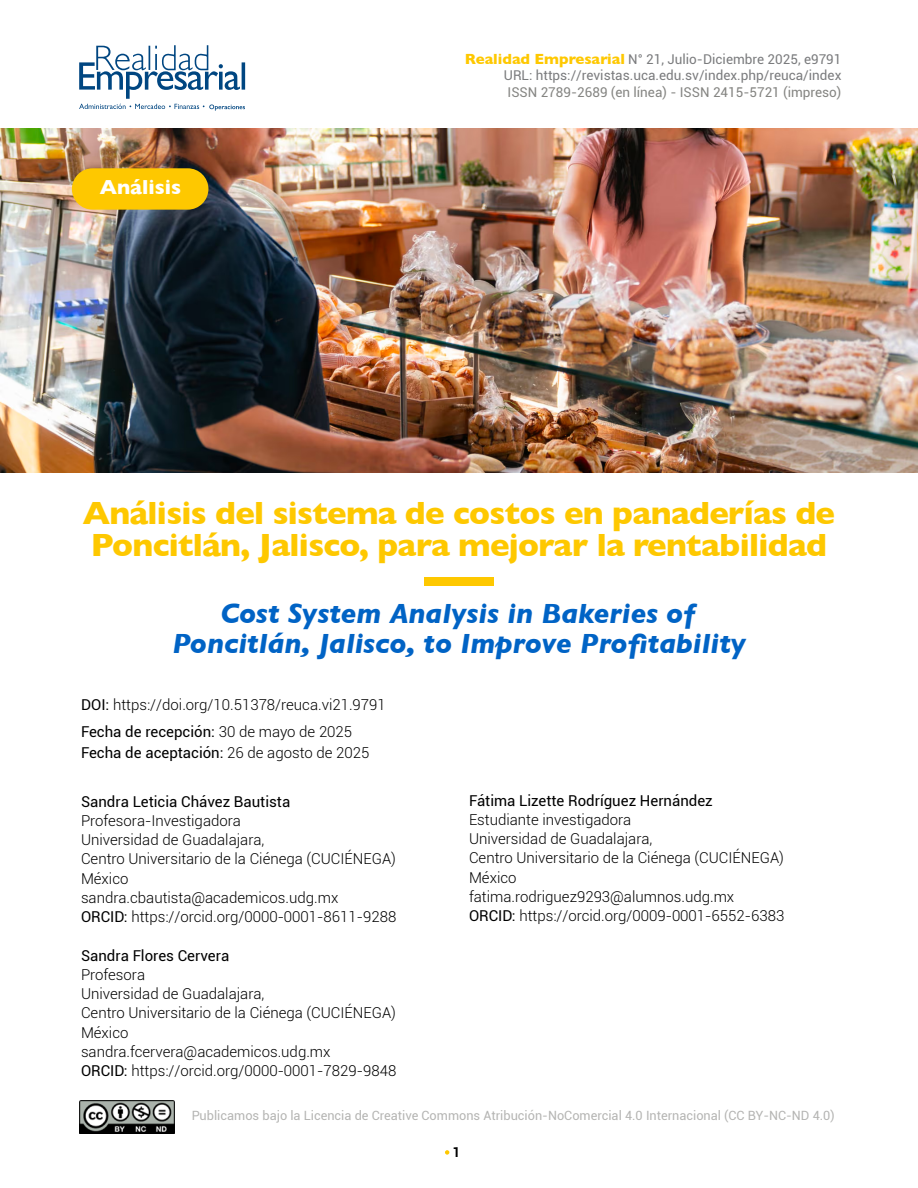
<style>
.page{position:relative;width:918px;height:1188px;background:#fff}
.page>*{position:absolute;margin:0;border:0;box-sizing:border-box;transform-origin:0 0}
.t1{font:700 32.7px/32px "Gill Sans";letter-spacing:-.02em;color:#fec800}
.t2{font:italic 700 28.35px/30.8px "Gill Sans";color:#0063c5;text-align:center}
.t3{font:700 20.7px "Gill Sans";color:#fff}
.t4{font:300 15px/19.2px "Roboto";color:#000}
.t5{font:15px "Roboto";color:#000}
.t6{font:13.5px/16.2px "Roboto";color:#7b7c7e;text-align:right}
.t7{font:13.5px "Roboto";color:#858582}
.t8{font:700 13.5px "Roboto";color:#000}
.t9{font:12.75px "Roboto";color:#858582}
.s1{font-family:"Gill Sans";font-weight:700;font-size:15px;color:#fec800}
.s2{font-weight:400}
.s3{font-weight:300}
</style>
<div class="page">
<img style="left:79px;top:1100px;width:96px;height:34px">
<svg style="left:445px;top:1150px;width:4px;height:5px"></svg>
<svg style="left:79px;top:45px;width:166px;height:66px"></svg>
<img style="left:0;top:129px;width:918px;height:343px">
<div style="left:72px;top:168px;width:136px;height:42px;background:#fec800;border-radius:21px"></div>
<div style="left:424px;top:578px;width:70px;height:8px;background:#fec800"></div>
<h3 class="t3" style="left:100px;top:170px;width:83px">Análisis</h3>
<p class="t6" style="left:465px;top:51px;width:378px"><span class="s1">Realidad Empresarial</span> N° 21, Julio-Diciembre 2025, e9791<br>URL: https://revistas.uca.edu.sv/index.php/reuca/index</p>
<p class="t7" style="left:508px;top:82px;width:335px">ISSN 2789-2689 (en línea) - ISSN 2415-5721 (impreso)</p>
<h1 class="t1" style="left:83px;top:497px;width:754px">Análisis del sistema de costos en panaderías de<br>Poncitlán, Jalisco, para mejorar la rentabilidad</h1>
<h2 class="t2" style="left:172px;top:597px;width:575px">Cost System Analysis in Bakeries of<br>Poncitlán, Jalisco, to Improve Profitability</h2>
<p class="t4" style="left:81px;top:690px;width:306px;line-height:27.8px"><span class="s2">DOI:</span> https://doi.org/10.51378/reuca.vi21.9791<br><span class="s2">Fecha de recepción:</span> 30 de mayo de 2025</p>
<p class="t5" style="left:81px;top:742px;width:290px">Fecha de aceptación: <span class="s3">26 de agosto de 2025</span></p>
<p class="t5" style="left:81px;top:791px;width:211px">Sandra Leticia Chávez Bautista</p>
<p class="t4" style="left:81px;top:811px;width:317px">Profesora-Investigadora<br>Universidad de Guadalajara,<br>Centro Universitario de la Ciénega (CUCIÉNEGA)<br>México<br>sandra.cbautista@academicos.udg.mx<br><span class="s2">ORCID:</span> https://orcid.org/0000-0001-8611-9288</p>
<p class="t5" style="left:81px;top:945px;width:150px">Sandra Flores Cervera</p>
<p class="t4" style="left:81px;top:965px;width:317px">Profesora<br>Universidad de Guadalajara,<br>Centro Universitario de la Ciénega (CUCIÉNEGA)<br>México<br>sandra.fcervera@academicos.udg.mx<br><span class="s2">ORCID:</span> https://orcid.org/0000-0001-7829-9848</p>
<p class="t5" style="left:469px;top:790px;width:245px">Fátima Lizette Rodríguez Hernández</p>
<p class="t4" style="left:469px;top:810px;width:317px">Estudiante investigadora<br>Universidad de Guadalajara,<br>Centro Universitario de la Ciénega (CUCIÉNEGA)<br>México fatima.rodriguez9293@alumnos.udg.mx <span class="s2">ORCID:</span> https://orcid.org/0009-0001-6552-6383</p>
<p class="t9" style="left:192px;top:1106px;width:645px">Publicamos bajo la Licencia de Creative Commons Atribución-NoComercial 4.0 Internacional (CC BY-NC-ND 4.0)</p>
<p class="t8" style="left:453px;top:1143px;width:9px">1</p>
</div>
